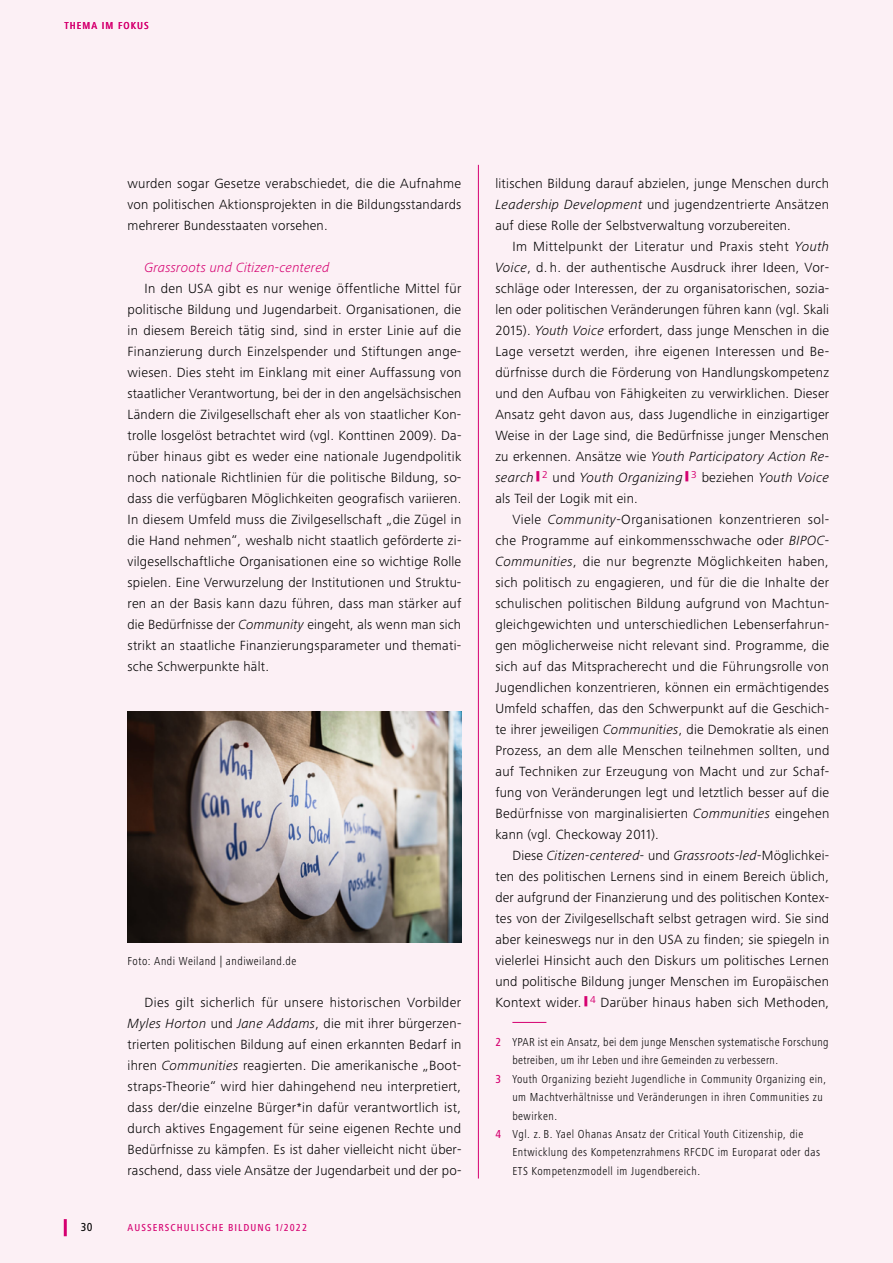
<style>
.page{position:relative;width:893px;height:1263px;background:#fcf0f5}
.page>*{position:absolute;margin:0;border:0;box-sizing:border-box;transform-origin:0 0}
.t1{font:300 13.8px/21px "Frutiger Next LTW1 G";letter-spacing:.015em;color:#000;text-align:justify}
.t2{font:italic 300 13.8px "Frutiger Next LTW1 G";letter-spacing:.015em;color:#d50070}
.t3{font:300 condensed 12px "Frutiger Next LTW1 G";letter-spacing:.04em;color:#000}
.t4{font:500 condensed 12px "Frutiger Next LTW1 G";color:#000}
.t5{font:500 condensed 10.5px "Frutiger Next LTW1 G";letter-spacing:.1em;color:#d50070}
.s1{font-style:italic}
.s2{font-weight:500;color:#d50070}
</style>
<div class="page">
<hr style="left:64px;top:1219px;width:3px;height:17px;background:#d50070">
<img style="left:128px;top:712px;width:333px;height:231px">
<hr style="left:512px;top:1022px;width:34px;height:1px;background:#d50070">
<hr style="left:478px;top:165px;width:1px;height:1013px;background:#d50070">
<p class="t5" style="left:64px;top:19px;width:14px">THEMA</p>
<p class="t5" style="left:102px;top:19px;width:29px">IM FOKUS</p>
<p class="t1" style="left:128px;top:172px;width:335px">wurden sogar Gesetze verabschiedet, die die Aufnahme von politischen Aktionsprojekten in die Bildungsstandards mehrerer Bundesstaaten vorsehen.</p>
<p class="t2" style="left:145px;top:259px;width:187px">Grassroots und Citizen-centered</p>
<p class="t1" style="left:128px;top:277px;width:335px;text-indent:17px">In den USA gibt es nur wenige öffentliche Mittel für politische Bildung und Jugendarbeit. Organisationen, die in diesem Bereich tätig sind, sind in erster Linie auf die Finanzierung durch Einzelspender und Stiftungen ange&shy;wiesen. Dies steht im Einklang mit einer Auffassung von staatlicher Verantwortung, bei der in den angelsächsischen Ländern die Zivilgesellschaft eher als von staatlicher Kon&shy;trolle losgelöst betrachtet wird (vgl. Konttinen 2009). Da&shy;rüber hinaus gibt es weder eine nationale Jugendpolitik noch nationale Richtlinien für die politische Bildung, so&shy;dass die verfügbaren Möglichkeiten geografisch variieren.<br>In diesem Umfeld muss die Zivilgesellschaft „die Zügel in die Hand nehmen“, weshalb nicht staatlich geförderte zi&shy;vilgesellschaftliche Organisationen eine so wichtige Rolle spielen. Eine Verwurzelung der Institutionen und Struktu&shy;ren an der Basis kann dazu führen, dass man stärker auf die Bedürfnisse der <span class="s1">Community</span> eingeht, als wenn man sich strikt an staatliche Finanzierungsparameter und themati&shy;sche Schwerpunkte hält.</p>
<p class="t3" style="left:128px;top:954px;width:170px">Foto: Andi Weiland | andiweiland.de</p>
<p class="t1" style="left:128px;top:991px;width:335px;text-indent:17px">Dies gilt sicherlich für unsere historischen Vorbilder <span class="s1">Myles Horton</span> und <span class="s1">Jane Addams</span>, die mit ihrer bürgerzen&shy;trierten politischen Bildung auf einen erkannten Bedarf in ihren <span class="s1">Communities</span> reagierten. Die amerikanische „Boot&shy;straps-Theorie“ wird hier dahingehend neu interpretiert, dass der/die einzelne Bürger*in dafür verantwortlich ist, durch aktives Engagement für seine eigenen Rechte und Bedürfnisse zu kämpfen. Es ist daher vielleicht nicht über&shy;raschend, dass viele Ansätze der Jugendarbeit und der po-</p>
<p class="t4" style="left:81px;top:1220px;width:13px">30</p>
<p class="t5" style="left:128px;top:1222px;width:181px">AUSSERSCHULISCHE BILDUNG 1/2022</p>
<p class="t1" style="left:495px;top:172px;width:335px">litischen Bildung darauf abzielen, junge Menschen durch <span class="s1">Leadership Development</span> und jugendzentrierte Ansätzen auf diese Rolle der Selbstverwaltung vorzubereiten.</p>
<p class="t1" style="left:495px;top:235px;width:335px;text-indent:17px">Im Mittelpunkt der Literatur und Praxis steht <span class="s1">Youth Voice</span>, d. h. der authentische Ausdruck ihrer Ideen, Vor&shy;schläge oder Interessen, der zu organisatorischen, sozia&shy;len oder politischen Veränderungen führen kann (vgl. Skali 2015). <span class="s1">Youth Voice</span> erfordert, dass junge Menschen in die Lage versetzt werden, ihre eigenen Interessen und Be&shy;dürfnisse durch die Förderung von Handlungskompetenz und den Aufbau von Fähigkeiten zu verwirklichen. Dieser Ansatz geht davon aus, dass Jugendliche in einzigartiger Weise in der Lage sind, die Bedürfnisse junger Menschen zu erkennen. Ansätze wie <span class="s1">Youth Participatory Action Re&shy;search</span><sup>|</sup> <sup>2</sup> und <span class="s1">Youth Organizing</span><sup>|</sup> <sup>3</sup> beziehen <span class="s1">Youth Voice </span>als Teil der Logik mit ein.</p>
<p class="t1" style="left:495px;top:508px;width:335px;text-indent:17px">Viele <span class="s1">Community</span>-Organisationen konzentrieren sol&shy;che Programme auf einkommensschwache oder <span class="s1">BIPOC-Communities</span>, die nur begrenzte Möglichkeiten haben, sich politisch zu engagieren, und für die die Inhalte der schulischen politischen Bildung aufgrund von Machtun&shy;gleichgewichten und unterschiedlichen Lebenserfahrun&shy;gen möglicherweise nicht relevant sind. Programme, die sich auf das Mitspracherecht und die Führungsrolle von Jugendlichen konzentrieren, können ein ermächtigendes Umfeld schaffen, das den Schwerpunkt auf die Geschich&shy;te ihrer jeweiligen <span class="s1">Communities</span>, die Demokratie als einen Prozess, an dem alle Menschen teilnehmen sollten, und auf Techniken zur Erzeugung von Macht und zur Schaf&shy;fung von Veränderungen legt und letztlich besser auf die Bedürfnisse von marginalisierten <span class="s1">Communities</span> eingehen kann (vgl. Checkoway 2011).</p>
<p class="t1" style="left:495px;top:844px;width:335px;text-indent:17px">Diese <span class="s1">Citizen-centered-</span> und <span class="s1">Grassroots-led-</span>Möglichkei&shy;ten des politischen Lernens sind in einem Bereich üblich, der aufgrund der Finanzierung und des politischen Kontex&shy;tes von der Zivilgesellschaft selbst getragen wird. Sie sind aber keineswegs nur in den USA zu finden; sie spiegeln in vielerlei Hinsicht auch den Diskurs um politisches Lernen und politische Bildung junger Menschen im Europäischen Kontext wider. <sup>|</sup> <sup>4</sup> Darüber hinaus haben sich Methoden,</p>
<p class="t3" style="left:495px;top:1035px;width:335px"><span class="s2">2</span> YPAR ist ein Ansatz, bei dem junge Menschen systematische Forschung</p>
<p class="t3" style="left:512px;top:1053px;width:267px">betreiben, um ihr Leben und ihre Gemeinden zu verbessern.</p>
<p class="t3" style="left:495px;top:1072px;width:332px"><span class="s2">3</span> Youth Organizing bezieht Jugendliche in Community Organizing ein,</p>
<p class="t3" style="left:512px;top:1090px;width:312px">um Machtverhältnisse und Veränderungen in ihren Communities zu</p>
<p class="t3" style="left:512px;top:1109px;width:46px">bewirken.</p>
<p class="t3" style="left:495px;top:1127px;width:309px"><span class="s2">4</span> Vgl. z. B. Yael Ohanas Ansatz der Critical Youth Citizenship, die</p>
<p class="t3" style="left:512px;top:1145px;width:309px">Entwicklung des Kompetenzrahmens RFCDC im Europarat oder das</p>
<p class="t3" style="left:512px;top:1164px;width:189px">ETS Kompetenzmodell im Jugendbereich.</p>
</div>
